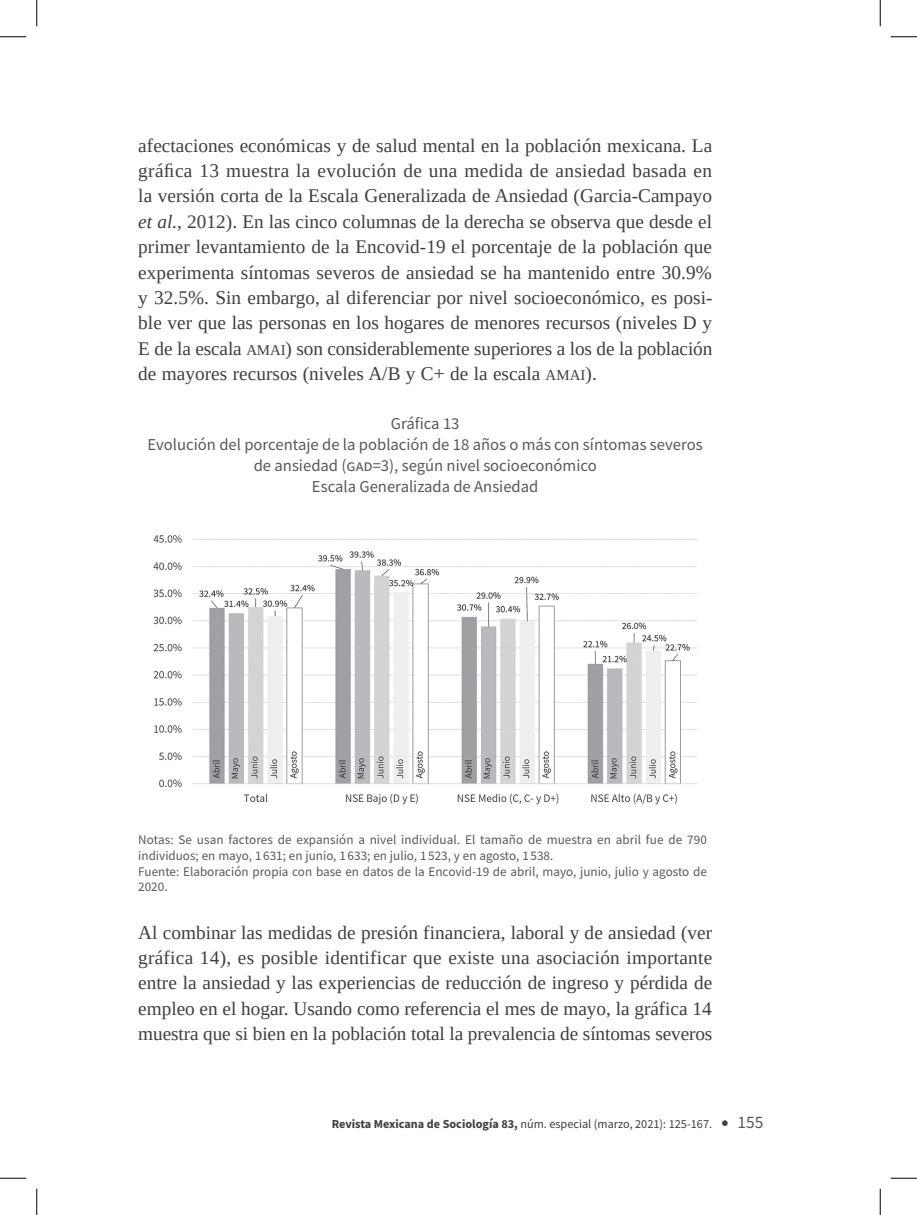
<style>
.page{position:relative;width:917px;height:1215px;background:#fff}
.page>*{position:absolute;margin:0;border:0;box-sizing:border-box;transform-origin:0 0}
.t1{font:19.25px/25.4px "Liberation Serif";letter-spacing:-.005em;color:#3e3e3f;text-align:justify}
.t2{font:17.5px "Source Sans Pro";color:#57585a}
.t3{font:16.62px/21px "Source Sans Pro";color:#57585a;text-align:center}
.t4{font:13.12px/15.8px "Source Sans Pro";color:#57585a}
.t5{font:12.25px "Source Sans Pro";color:#3e3e3f}
.s1{font-style:italic}
.s2{font-size:14.88px}
.s3{font-weight:700}
</style>
<div class="page">
<svg style="left:722px;top:1120px;width:6px;height:5px"></svg>
<img style="left:153px;top:535px;width:544px;height:270px">
<svg style="left:0;top:36px;width:26px;height:1px"></svg>
<svg style="left:891px;top:36px;width:26px;height:1px"></svg>
<svg style="left:0;top:1177px;width:26px;height:1px"></svg>
<svg style="left:891px;top:1177px;width:26px;height:1px"></svg>
<svg style="left:36px;top:0;width:1px;height:26px"></svg>
<svg style="left:36px;top:1188px;width:1px;height:26px"></svg>
<svg style="left:880px;top:0;width:1px;height:26px"></svg>
<svg style="left:880px;top:1188px;width:1px;height:26px"></svg>
<p class="t1" style="left:138px;top:132px;width:576px">afectaciones económicas y de salud mental en la población mexicana. La gráfica 13 muestra la evolución de una medida de ansiedad basada en la versión corta de la Escala Generalizada de Ansiedad (Garcia-Campayo <span class="s1">et al.</span>, 2012). En las cinco columnas de la derecha se observa que desde el primer levantamiento de la Encovid-19 el porcentaje de la población que experimenta síntomas severos de ansiedad se ha mantenido entre 30.9% y 32.5%. Sin embargo, al diferenciar por nivel socioeconómico, es posi&shy;ble ver que las personas en los hogares de menores recursos (niveles D y E de la escala <span class="s2">AMAI</span>) son considerablemente superiores a los de la población de mayores recursos (niveles A/B y C+ de la escala <span class="s2">AMAI</span>).</p>
<p class="t3" style="left:148px;top:413px;width:557px">Gráfica 13<br>Evolución del porcentaje de la población de 18 años o más con síntomas severos de ansiedad (gad=3), según nivel socioeconómico<br>Escala Generalizada de Ansiedad</p>
<p class="t4" style="left:138px;top:831px;width:570px">Notas: Se usan factores de expansión a nivel individual. El tamaño de muestra en abril fue de 790 individuos; en mayo, 1 631; en junio, 1 633; en julio, 1 523, y en agosto, 1 538.<br>Fuente: Elaboración propia con base en datos de la Encovid-19 de abril, mayo, junio, julio y agosto de 2020.</p>
<p class="t1" style="left:138px;top:919px;width:576px">Al combinar las medidas de presión financiera, laboral y de ansiedad (ver gráfica 14), es posible identificar que existe una asociación importante entre la ansiedad y las experiencias de reducción de ingreso y pérdida de empleo en el hogar. Usando como referencia el mes de mayo, la gráfica 14 muestra que si bien en la población total la prevalencia de síntomas severos</p>
<p class="t5" style="left:332px;top:1116px;width:382px"><span class="s3">Revista Mexicana de Sociología 83,</span> núm. especial (marzo, 2021): 125-167.</p>
<p class="t2" style="left:737px;top:1111px;width:28px">155</p>
</div>
